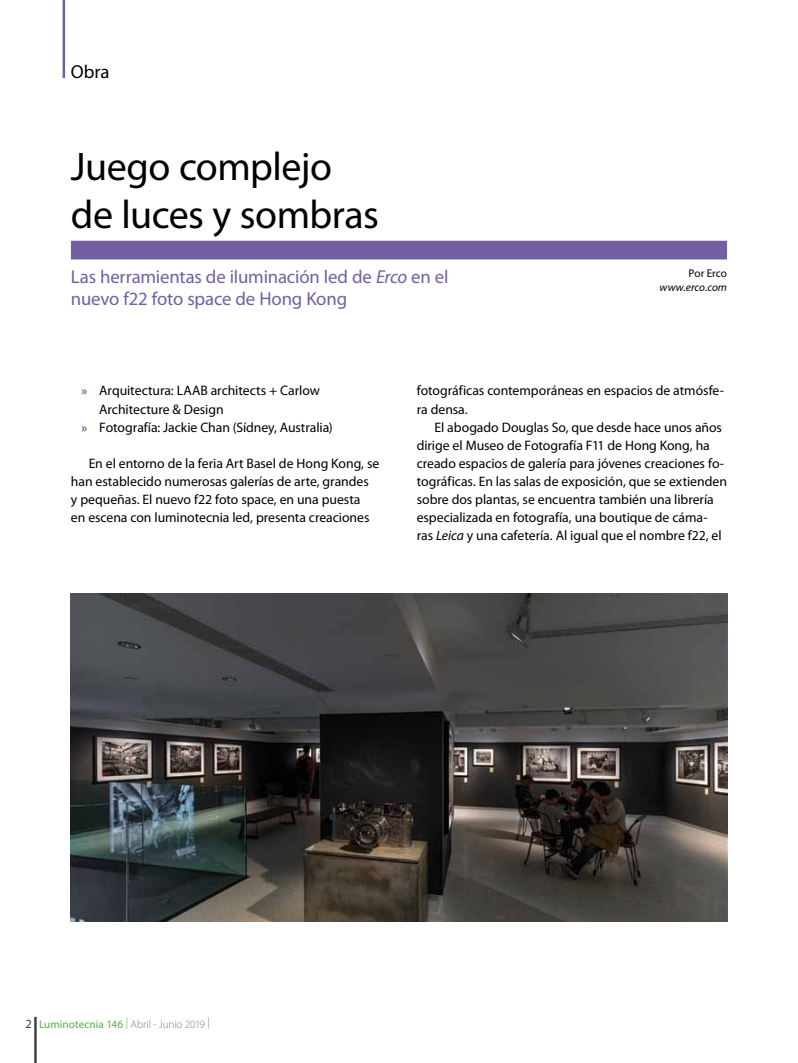
<style>
.page{position:relative;width:798px;height:1063px;background:#fff}
.page>*{position:absolute;margin:0;border:0;box-sizing:border-box;transform-origin:0 0}
.t1{font:40px/48px "Myriad Pro";letter-spacing:-.01em;color:#000}
.t2{font:18.75px/22.5px "Myriad Pro";letter-spacing:-.01em;color:#725fa3}
.t3{font:18.75px "Myriad Pro";color:#000}
.t4{font:13.75px/18.1px "Myriad Pro";letter-spacing:-.005em;color:#000}
.t5{font:12.5px "Myriad Pro";color:#414042}
.t6{font:300 11.25px "Myriad Pro";letter-spacing:-.01em;color:#808285}
.t7{font:italic 11.25px "Myriad Pro";letter-spacing:.005em;color:#000}
.t8{font:11.25px "Myriad Pro";letter-spacing:-.005em;color:#000}
.s1{font-style:italic}
.s2{font-weight:700;font-size:12.5px;color:#725fa3}
.s3{font-weight:400;color:#55b047}
</style>
<div class="page">
<hr style="left:34px;top:1017px;width:3px;height:46px;background:#414042">
<hr style="left:63px;top:0;width:2px;height:78px;background:#725fa3">
<div style="left:71px;top:241px;width:655px;height:18px;background:#725fa3"></div>
<img style="left:71px;top:593px;width:655px;height:328px">
<h2 class="t3" style="left:71px;top:60px;width:40px">Obra</h2>
<h1 class="t1" style="left:71px;top:142px;width:309px">Juego complejo de luces y sombras</h1>
<h2 class="t2" style="left:71px;top:265px;width:379px">Las herramientas de iluminación led de <span class="s1">Erco</span> en el nuevo f22 foto space de Hong Kong</h2>
<p class="t8" style="left:688px;top:266px;width:40px">Por Erco</p>
<p class="t7" style="left:659px;top:280px;width:69px">www.erco.com</p>
<p class="t4" style="left:81px;top:382px;width:240px"><span class="s2">»</span> Arquitectura: LAAB architects + Carlow</p>
<p class="t4" style="left:99px;top:400px;width:126px">Architecture &amp; Design</p>
<p class="t4" style="left:81px;top:418px;width:253px"><span class="s2">»</span> Fotografía: Jackie Chan (Sídney, Australia)</p>
<p class="t4" style="left:71px;top:454px;width:310px;text-indent:18px">En el entorno de la feria Art Basel de Hong Kong, se han establecido numerosas galerías de arte, grandes<br>y pequeñas. El nuevo f22 foto space, en una puesta<br>en escena con luminotecnia led, presenta creaciones</p>
<p class="t4" style="left:416px;top:382px;width:309px">fotográficas contemporáneas en espacios de atmósfe&shy;ra densa.</p>
<p class="t4" style="left:416px;top:418px;width:311px;text-indent:18px">El abogado Douglas So, que desde hace unos años dirige el Museo de Fotografía F11 de Hong Kong, ha creado espacios de galería para jóvenes creaciones fo&shy;tográficas. En las salas de exposición, que se extienden sobre dos plantas, se encuentra también una librería especializada en fotografía, una boutique de cáma&shy;ras <span class="s1">Leica</span> y una cafetería. Al igual que el nombre f22, el</p>
<p class="t5" style="left:25px;top:1016px;width:8px">2</p>
<p class="t6" style="left:207px;top:1016px;width:4px">|</p>
<p class="t6" style="left:39px;top:1018px;width:167px"><span class="s3">Luminotecnia 146</span> | Abril - Junio 2019</p>
</div>
